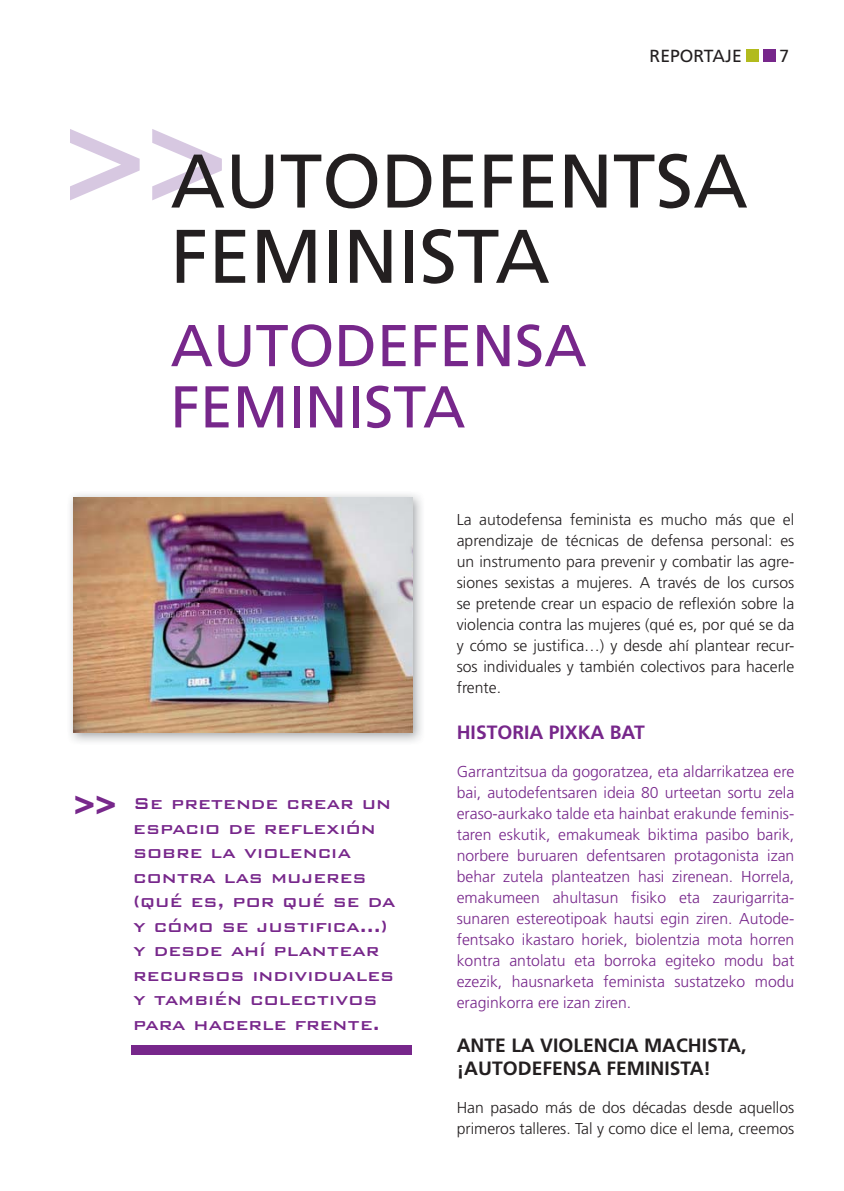
<style>
.page{position:relative;width:844px;height:1191px;background:#fff}
.page>*{position:absolute;margin:0;border:0;box-sizing:border-box;transform-origin:0 0}
.t1{font:700 137.03px "Frutiger";color:#d7c8e1}
.t2{font:75.77px/75.2px "Frutiger";color:#231f20}
.t3{font:58.98px/61.2px "Frutiger";color:#77278b}
.t4{font:500 21px/24.5px "Bank Gothic BT";color:#77278b}
.t5{font:700 19.25px/22.8px "Frutiger";color:#231f20}
.t6{font:700 19.25px "Frutiger";color:#77278b}
.t7{font:17.5px "Frutiger";color:#231f20}
.t8{font:300 15.75px/21px "Frutiger";color:#77278b;text-align:justify}
.t9{font:300 15.75px/21px "Frutiger";color:#231f20;text-align:justify}
.s1{font-family:"Frutiger";font-weight:900;font-size:35.7px}
</style>
<div class="page">
<div style="left:763px;top:50px;width:12px;height:12px;background:#77278b"></div>
<div style="left:745px;top:50px;width:13px;height:12px;background:#b2bb1d"></div>
<div style="left:131px;top:1044px;width:280px;height:10px;background:#77278b"></div>
<img style="left:70px;top:494px;width:352px;height:248px">
<img style="left:74px;top:498px;width:338px;height:234px">
<p class="t7" style="left:649px;top:49px;width:94px">REPORTAJE</p>
<p class="t7" style="left:779px;top:49px;width:11px">7</p>
<h1 class="t1" style="left:64px;top:96px;width:166px">&gt;&gt;</h1>
<h2 class="t2" style="left:170px;top:149px;width:579px">AUTODEFENTSA<br>FEMINISTA</h2>
<h3 class="t3" style="left:170px;top:319px;width:417px">AUTODEFENSA<br>FEMINISTA</h3>
<h3 class="t4" style="left:133px;top:789px;width:264px;text-indent:-60px"><span class="s1">&gt;&gt;</span> Se pretende crear un espacio de reflexión sobre la violencia contra las mujeres (qué es, por qué se da y cómo se justifica…) y desde ahí plantear recursos individuales y también colectivos para hacerle frente.</h3>
<p class="t9" style="left:456px;top:510px;width:339px">La autodefensa feminista es mucho más que el aprendizaje de técnicas de defensa personal: es un instrumento para prevenir y combatir las agre&shy;siones sexistas a mujeres. A través de los cursos se pretende crear un espacio de reflexión sobre la violencia contra las mujeres (qué es, por qué se da y cómo se justifica…) y desde ahí plantear recur&shy;sos individuales y también colectivos para hacerle frente.</p>
<p class="t6" style="left:456px;top:724px;width:189px">HISTORIA PIXKA BAT</p>
<p class="t8" style="left:456px;top:762px;width:339px">Garrantzitsua da gogoratzea, eta aldarrikatzea ere bai, autodefentsaren ideia 80 urteetan sortu zela eraso-aurkako talde eta hainbat erakunde feminis&shy;taren eskutik, emakumeak biktima pasibo barik, norbere buruaren defentsaren protagonista izan behar zutela planteatzen hasi zirenean. Horrela, emakumeen ahultasun fisiko eta zaurigarrita&shy;sunaren estereotipoak hautsi egin ziren. Autode&shy;fentsako ikastaro horiek, biolentzia mota horren kontra antolatu eta borroka egiteko modu bat ezezik, hausnarketa feminista sustatzeko modu eraginkorra ere izan ziren.</p>
<p class="t5" style="left:456px;top:1035px;width:291px">ANTE LA VIOLENCIA MACHISTA, ¡AUTODEFENSA FEMINISTA!</p>
<p class="t9" style="left:456px;top:1098px;width:339px">Han pasado más de dos décadas desde aquellos primeros talleres. Tal y como dice el lema, creemos</p>
</div>
